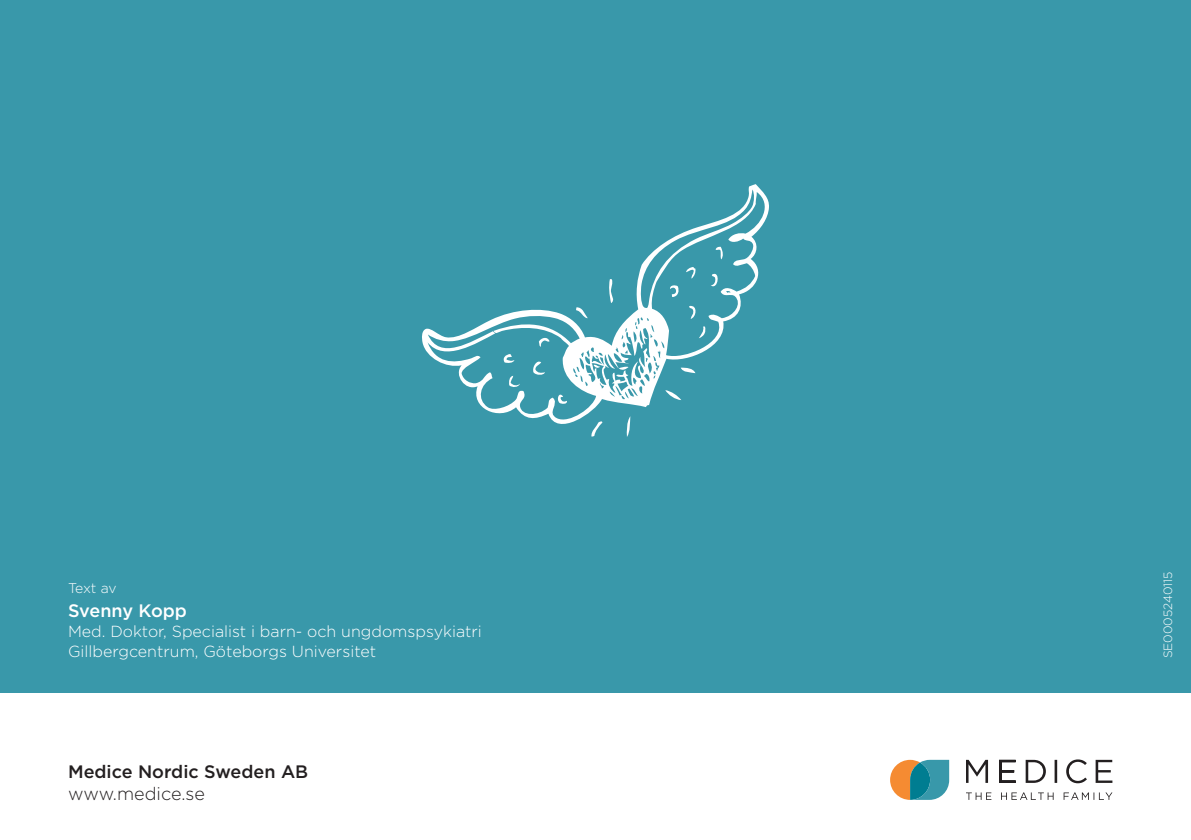
<style>
.page{position:relative;width:1191px;height:840px;background:#fff}
.page>*{position:absolute;margin:0;border:0;box-sizing:border-box;transform-origin:0 0}
.t1{font:500 18px "Gotham";color:#231f20}
.t2{font:300 18px "Gotham";color:#231f20}
.t3{font:500 18px "Gotham";letter-spacing:-.01em;color:#fff}
.t4{font:300 16px/20px "Gotham";color:#fff}
.t5{font:300 14px "Gotham";letter-spacing:-.025em;color:#fff}
.t6{font:300 12px "Gotham";color:#fff}
</style>
<div class="page">
<div style="left:0;top:0;width:1191px;height:692px;background:#3998aa"></div>
<svg style="left:422px;top:184px;width:347px;height:253px"></svg>
<svg style="left:966px;top:759px;width:146px;height:23px"></svg>
<svg style="left:966px;top:792px;width:146px;height:7px"></svg>
<svg style="left:890px;top:759px;width:59px;height:40px;background:#7c9b8c"></svg>
<p class="t5" style="left:68px;top:579px;width:50px">Text av</p>
<p class="t3" style="left:68px;top:599px;width:120px">Svenny Kopp</p>
<p class="t4" style="left:68px;top:621px;width:415px">Med. Doktor, Specialist i barn- och ungdomspsykiatri<br>Gillbergcentrum, Göteborgs Universitet</p>
<p class="t1" style="left:68px;top:759px;width:242px">Medice Nordic Sweden AB</p>
<p class="t2" style="left:68px;top:781px;width:138px">www.medice.se</p>
<p class="t6" style="left:1160px;top:658px;width:88px;rotate:-90deg">SE0005240115</p>
</div>
